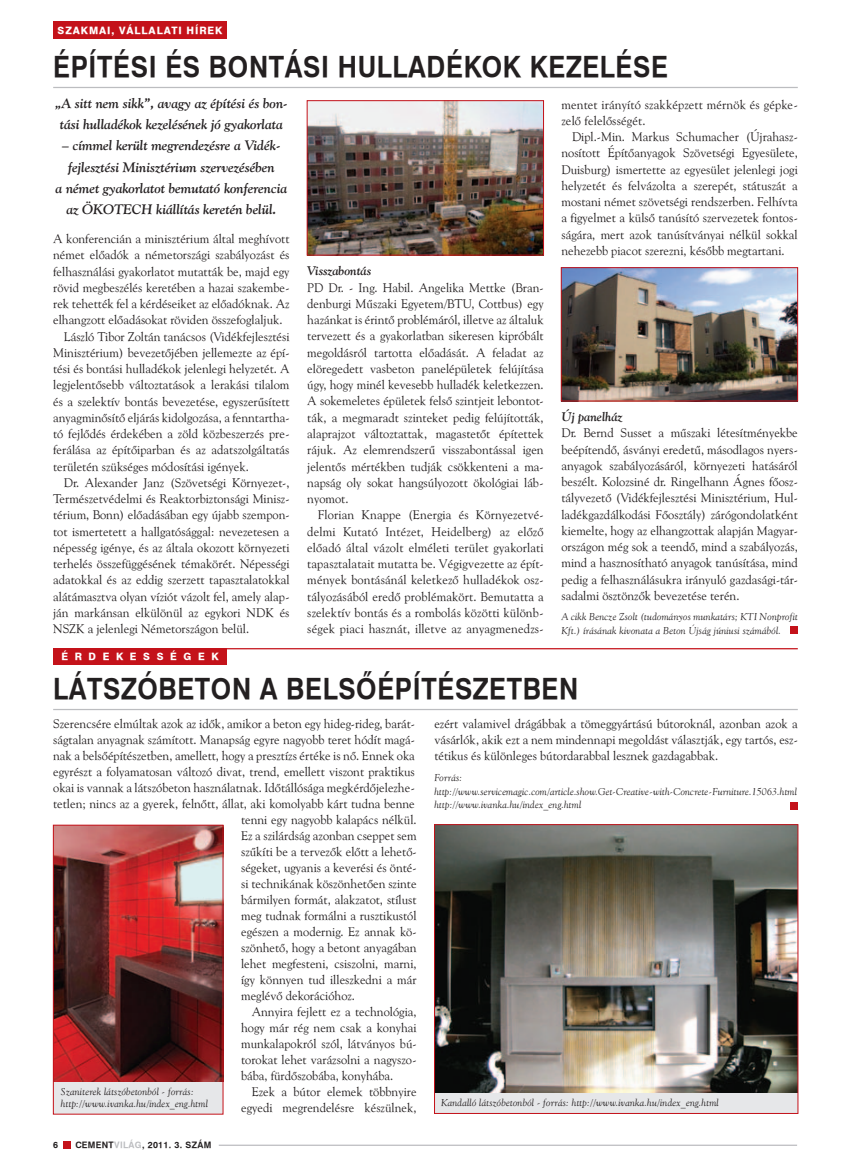
<style>
.page{position:relative;width:851px;height:1170px;background:#fff}
.page>*{position:absolute;margin:0;border:0;box-sizing:border-box;transform-origin:0 0}
.cim_1_swiss{font:28.75px "H Swiss 721 BT Bold";letter-spacing:.025em;color:#231f20;scale:.9 1}
.bevezetes{font:italic 13.75px/21.2px "H Goudy Old Style BT Bold";color:#231f20;text-align:center}
.szöveg{font:12.5px/16.2px "H Goudy Old Style BT";color:#231f20;text-align:justify}
.szöveg-2{font:italic 12.5px "H Goudy Old Style BT Bold";color:#231f20}
.kepalairas{font:10px/13.8px "H Goudy Old Style BT Italic";letter-spacing:.02em;color:#231f20}
.t1{font:10px "H Swiss 721 Heavy BT";letter-spacing:.09em;color:#fff}
.t2{font:10px "H Swiss 721 Heavy BT";letter-spacing:.66em;color:#fff}
.t3{font:8.75px "H Swiss 721 BT Bold";letter-spacing:.04em;color:#231f20}
.s1{color:#bcbdc0}
</style>
<div class="page">
<hr style="left:219px;top:1144px;width:578px;height:1px;background:#bcbdc0">
<div style="left:63px;top:1141px;width:7px;height:7px;background:#c4121a"></div>
<div style="left:53px;top:21px;width:174px;height:18px;background:#c4121a"></div>
<hr style="left:53px;top:648px;width:744px;height:1px;background:#c4121a">
<img style="left:563px;top:269px;width:232px;height:130px">
<div style="left:561px;top:267px;width:236px;height:134px;border:1px solid #c4121a"></div>
<img style="left:309px;top:102px;width:232px;height:151px">
<div style="left:307px;top:100px;width:236px;height:155px;border:1px solid #c4121a"></div>
<hr style="left:53px;top:87px;width:744px;height:1px;background:#bcbdc0">
<div style="left:53px;top:825px;width:170px;height:288px;background:#e6e7e9"></div>
<img style="left:55px;top:827px;width:166px;height:254px">
<div style="left:53px;top:825px;width:170px;height:289px;border:1px solid #c4121a"></div>
<div style="left:434px;top:824px;width:363px;height:289px;background:#e6e7e9"></div>
<img style="left:436px;top:826px;width:360px;height:266px">
<div style="left:434px;top:824px;width:364px;height:289px;border:1px solid #c4121a"></div>
<hr style="left:53px;top:708px;width:744px;height:2px;background:#bcbdc0">
<div style="left:790px;top:802px;width:7px;height:7px;background:#c4121a"></div>
<div style="left:790px;top:626px;width:7px;height:7px;background:#c4121a"></div>
<div style="left:53px;top:648px;width:174px;height:16px;background:#c4121a"></div>
<p class="t1" style="left:58px;top:24px;width:166px">SZAKMAI, VÁLLALATI HÍREK</p>
<p class="cim_1_swiss" style="left:53px;top:49px;width:684px">ÉPÍTÉSI ÉS BONTÁSI HULLADÉKOK KEZELÉSE</p>
<p class="bevezetes" style="left:55px;top:92px;width:234px">„A sitt nem sikk”, avagy az építési és bon&shy;tási hulladékok kezelésének jó gyakorlata</p>
<p class="bevezetes" style="left:62px;top:135px;width:218px">– címmel került megrendezésre a Vidék&shy;fejlesztési Minisztérium szervezésében</p>
<p class="bevezetes" style="left:56px;top:177px;width:233px">a német gyakorlatot bemutató konferencia az ÖKOTECH kiállítás keretén belül.</p>
<p class="szöveg" style="left:53px;top:230px;width:238px">A konferencián a minisztérium által meghívott német elõadók a németországi szabályozást és felhasználási gyakorlatot mutatták be, majd egy rövid megbeszélés keretében a hazai szakembe&shy;rek tehették fel a kérdéseiket az elõadóknak. Az elhangzott elõadásokat röviden összefoglaljuk.</p>
<p class="szöveg" style="left:53px;top:328px;width:238px;text-indent:11px">László Tibor Zoltán tanácsos (Vidékfejlesztési Minisztérium) bevezetőjében jellemezte az épí&shy;tési és bontási hulladékok jelenlegi helyzetét. A legjelentősebb változtatások a lerakási tilalom és a szelektív bontás bevezetése, egyszerűsített anyagminősítő eljárás kidolgozása, a fenntartha&shy;tó fejlődés érdekében a zöld közbeszerzés pre&shy;ferálása az építőiparban és az adatszolgáltatás területén szükséges módosítási igények.</p>
<p class="szöveg" style="left:53px;top:474px;width:238px;text-indent:11px">Dr. Alexander Janz (Szövetségi Környezet-, Természetvédelmi és Reaktorbiztonsági Minisz&shy;térium, Bonn) előadásában egy újabb szempon&shy;tot ismertetett a hallgatósággal: nevezetesen a népesség igénye, és az általa okozott környezeti terhelés összefüggésének témakörét. Népességi adatokkal és az eddig szerzett tapasztalatokkal alátámasztva olyan víziót vázolt fel, amely alap&shy;ján markánsan elkülönül az egykori NDK és NSZK a jelenlegi Németországon belül.</p>
<p class="t2" style="left:61px;top:650px;width:159px">ÉRDEKESSÉGEK</p>
<p class="szöveg-2" style="left:307px;top:263px;width:65px">Visszabontás</p>
<p class="szöveg" style="left:307px;top:279px;width:238px">PD Dr. - Ing. Habil. Angelika Mettke (Bran&shy;denburgi Műszaki Egyetem/BTU, Cottbus) egy hazánkat is érintő problémáról, illetve az általuk tervezett és a gyakorlatban sikeresen kipróbált megoldásról tartotta előadását. A feladat az elöregedett vasbeton panelépületek felújítása úgy, hogy minél kevesebb hulladék keletkezzen.<br>A sokemeletes épületek felső szintjeit lebontot&shy;ták, a megmaradt szinteket pedig felújították, alaprajzot változtattak, magastetőt építettek rájuk. Az elemrendszerű visszabontással igen jelentős mértékben tudják csökkenteni a ma&shy;napság oly sokat hangsúlyozott ökológiai láb&shy;nyomot.</p>
<p class="szöveg" style="left:307px;top:506px;width:238px;text-indent:11px">Florian Knappe (Energia és Környezetvé&shy;delmi Kutató Intézet, Heidelberg) az előző előadó által vázolt elméleti terület gyakorlati tapasztalatait mutatta be. Végigvezette az épít&shy;mények bontásánál keletkező hulladékok osz&shy;tályozásából eredő problémakört. Bemutatta a szelektív bontás és a rombolás közötti különb&shy;ségek piaci hasznát, illetve az anyagmenedzs-</p>
<p class="szöveg" style="left:561px;top:96px;width:238px">mentet irányító szakképzett mérnök és gépke&shy;zelő felelősségét.</p>
<p class="szöveg" style="left:561px;top:128px;width:238px;text-indent:11px">Dipl.-Min. Markus Schumacher (Újrahasz&shy;nosított Építőanyagok Szövetségi Egyesülete, Duisburg) ismertette az egyesület jelenlegi jogi helyzetét és felvázolta a szerepét, státuszát a mostani német szövetségi rendszerben. Felhívta a figyelmet a külső tanúsító szervezetek fontos&shy;ságára, mert azok tanúsítványai nélkül sokkal nehezebb piacot szerezni, később megtartani.</p>
<p class="szöveg-2" style="left:561px;top:409px;width:62px">Új panelház</p>
<p class="szöveg" style="left:561px;top:424px;width:238px">Dr. Bernd Susset a műszaki létesítményekbe beépítendő, ásványi eredetű, másodlagos nyers&shy;anyagok szabályozásáról, környezeti hatásáról beszélt. Kolozsiné dr. Ringelhann Ágnes főosz&shy;tályvezető (Vidékfejlesztési Minisztérium, Hul&shy;ladékgazdálkodási Főosztály) zárógondolatként kiemelte, hogy az elhangzottak alapján Magyar&shy;országon még sok a teendő, mind a szabályozás, mind a hasznosítható anyagok tanúsítása, mind pedig a felhasználásukra irányuló gazdasági-tár&shy;sadalmi ösztönzők bevezetése terén.</p>
<p class="kepalairas" style="left:561px;top:609px;width:238px">A cikk Bencze Zsolt (tudományos munkatárs; KTI Nonprofit<br>Kft.) írásának kivonata a Beton Újság júniusi számából.</p>
<p class="cim_1_swiss" style="left:53px;top:671px;width:585px">LÁTSZÓBETON A BELSŐÉPÍTÉSZETBEN</p>
<p class="szöveg" style="left:53px;top:715px;width:363px">Szerencsére elmúltak azok az idők, amikor a beton egy hideg-rideg, barát&shy;ságtalan anyagnak számított. Manapság egyre nagyobb teret hódít magá&shy;nak a belsőépítészetben, amellett, hogy a presztízs értéke is nő. Ennek oka egyrészt a folyamatosan változó divat, trend, emellett viszont praktikus okai is vannak a látszóbeton használatnak. Időtállósága megkérdőjelezhe&shy;tetlen; nincs az a gyerek, felnőtt, állat, aki komolyabb kárt tudna benne</p>
<p class="szöveg" style="left:434px;top:715px;width:365px">ezért valamivel drágábbak a tömeggyártású bútoroknál, azonban azok a vásárlók, akik ezt a nem mindennapi megoldást választják, egy tartós, esz&shy;tétikus és különleges bútordarabbal lesznek gazdagabbak.</p>
<p class="kepalairas" style="left:434px;top:770px;width:29px">Forrás:</p>
<p class="kepalairas" style="left:434px;top:784px;width:364px">http://www.servicemagic.com/article.show.Get-Creative-with-Concrete-Furniture.15063.html</p>
<p class="kepalairas" style="left:434px;top:797px;width:148px">http://www.ivanka.hu/index_eng.html</p>
<p class="szöveg" style="left:241px;top:811px;width:177px">tenni egy nagyobb kalapács nélkül.<br>Ez a szilárdság azonban cseppet sem szűkíti be a tervezők előtt a lehető&shy;ségeket, ugyanis a keverési és önté&shy;si technikának köszönhetően szinte bármilyen formát, alakzatot, stílust meg tudnak formálni a rusztikustól egészen a modernig. Ez annak kö&shy;szönhető, hogy a betont anyagában lehet megfesteni, csiszolni, marni, így könnyen tud illeszkedni a már meglévő dekorációhoz.</p>
<p class="szöveg" style="left:241px;top:1003px;width:177px;text-indent:11px">Annyira fejlett ez a technológia, hogy már rég nem csak a konyhai munkalapokról szól, látványos bú&shy;torokat lehet varázsolni a nagyszo&shy;bába, fürdőszobába, konyhába.</p>
<p class="szöveg" style="left:241px;top:1083px;width:177px;text-align:right">Ezek a bútor elemek többnyire egyedi megrendelésre készülnek,</p>
<p class="kepalairas" style="left:61px;top:1084px;width:134px">Szaniterek látszóbetonból - forrás:</p>
<p class="kepalairas" style="left:61px;top:1096px;width:148px">http://www.ivanka.hu/index_eng.html</p>
<p class="kepalairas" style="left:441px;top:1095px;width:279px">Kandalló látszóbetonból - forrás: http://www.ivanka.hu/index_eng.html</p>
<p class="t3" style="left:53px;top:1139px;width:6px">6</p>
<p class="t3" style="left:75px;top:1139px;width:137px">CEMENT<span class="s1">VILÁG</span>, 2011. 3. SZÁM</p>
</div>
